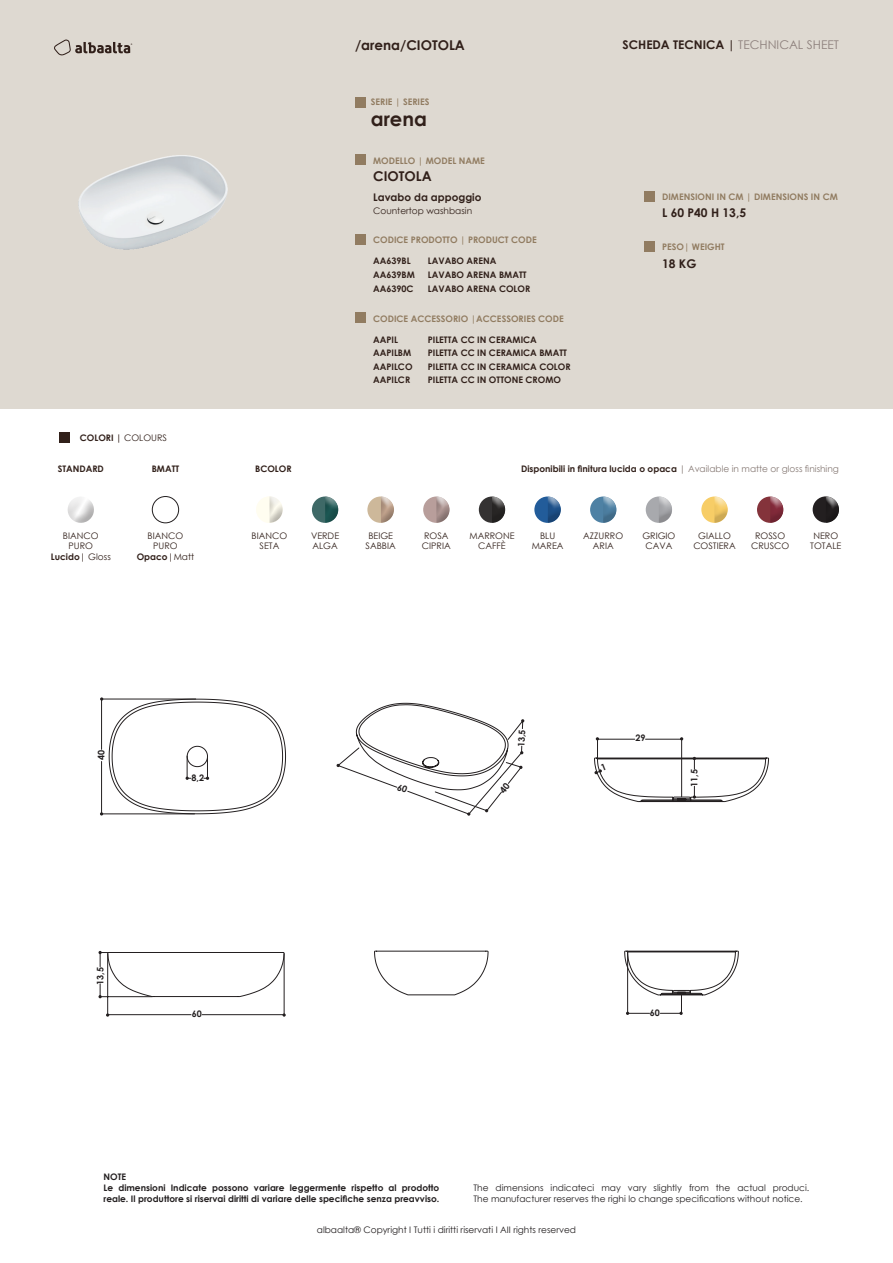
<style>
.page{position:relative;width:893px;height:1263px;background:#fff}
.page>*{position:absolute;margin:0;border:0;box-sizing:border-box;transform-origin:0 0}
.t1{font:700 19.5px "Century Gothic";color:#31201a}
.t2{font:700 13.5px "Century Gothic";color:#31201a}
.t3{font:700 12px "Century Gothic";color:#31201a}
.t4{font:700 10.5px "Century Gothic";color:#31201a}
.t5{font:700 9px "Century Gothic";color:#31201a}
.t6{font:9px/10.8px "Century Gothic";color:#231f20}
.t7{font:9px/10.8px "Century Gothic";color:#31201a;text-align:center}
.t8{font:700 9px/10.8px "Century Gothic";color:#231f20}
.t9{font:700 9px "Century Gothic";color:#917c61}
.s1{font-weight:400;color:#8d807c}
.s2{font-weight:400}
.s3{font-weight:400;color:#867974}
.s4{font-weight:700}
</style>
<div class="page">
<div style="left:0;top:0;width:893px;height:409px;background:#ded9d1"></div>
<div style="left:60px;top:432px;width:10px;height:10px;background:#31201a"></div>
<div style="left:256px;top:496px;width:27px;height:27px;background:#fffdf0;border-radius:50%"></div>
<div style="left:268px;top:494px;width:15px;height:16px;background:#fff;opacity:.75"></div>
<div style="left:268px;top:501px;width:15px;height:23px;background:#231f20;opacity:.2"></div>
<div style="left:367px;top:496px;width:27px;height:27px;background:#cdb89a;border-radius:50%"></div>
<div style="left:379px;top:494px;width:15px;height:16px;background:#fff;opacity:.75"></div>
<div style="left:379px;top:501px;width:15px;height:23px;background:#231f20;opacity:.2"></div>
<div style="left:423px;top:496px;width:26px;height:27px;background:#b89e9b;border-radius:50%"></div>
<div style="left:435px;top:494px;width:15px;height:16px;background:#fff;opacity:.75"></div>
<div style="left:435px;top:501px;width:15px;height:23px;background:#231f20;opacity:.2"></div>
<div style="left:312px;top:496px;width:26px;height:27px;background:#3e6967;border-radius:50%"></div>
<div style="left:324px;top:494px;width:15px;height:30px;background:#231f20;opacity:.21"></div>
<div style="left:324px;top:494px;width:15px;height:16px;background:#fff;opacity:.75"></div>
<div style="left:757px;top:496px;width:26px;height:27px;background:#84333b;border-radius:50%"></div>
<div style="left:769px;top:494px;width:15px;height:16px;background:#fff;opacity:.75"></div>
<div style="left:769px;top:502px;width:15px;height:22px;background:#231f20;opacity:.2"></div>
<div style="left:479px;top:496px;width:26px;height:27px;background:#343232;border-radius:50%"></div>
<div style="left:490px;top:494px;width:15px;height:16px;background:#fff;opacity:.75"></div>
<div style="left:490px;top:503px;width:15px;height:21px;background:#231f20;opacity:.2"></div>
<div style="left:534px;top:496px;width:27px;height:27px;background:#225c9a;border-radius:50%"></div>
<div style="left:546px;top:494px;width:15px;height:16px;background:#fff;opacity:.75"></div>
<div style="left:546px;top:503px;width:15px;height:21px;background:#231f20;opacity:.2"></div>
<div style="left:590px;top:496px;width:26px;height:27px;background:#4e81a4;border-radius:50%"></div>
<div style="left:602px;top:494px;width:15px;height:16px;background:#fff;opacity:.75"></div>
<div style="left:602px;top:503px;width:15px;height:21px;background:#231f20;opacity:.2"></div>
<div style="left:646px;top:496px;width:26px;height:27px;background:#a8a9ad;border-radius:50%"></div>
<div style="left:657px;top:494px;width:15px;height:16px;background:#fff;opacity:.75"></div>
<div style="left:657px;top:503px;width:15px;height:21px;background:#231f20;opacity:.2"></div>
<div style="left:701px;top:496px;width:27px;height:27px;background:#f7cd66;border-radius:50%"></div>
<div style="left:713px;top:494px;width:15px;height:16px;background:#fff;opacity:.75"></div>
<div style="left:713px;top:503px;width:15px;height:21px;background:#231f20;opacity:.2"></div>
<div style="left:813px;top:496px;width:26px;height:27px;background:#231f20;border-radius:50%"></div>
<div style="left:824px;top:494px;width:15px;height:16px;background:#fff;opacity:.75"></div>
<div style="left:824px;top:501px;width:15px;height:23px;background:#231f20;opacity:.2"></div>
<div style="left:152px;top:496px;width:27px;height:27px;border:1px solid #231f20;border-radius:50%"></div>
<svg style="left:67px;top:497px;width:27px;height:26px"></svg>
<div style="left:355px;top:155px;width:10px;height:10px;background:#917c61"></div>
<div style="left:355px;top:98px;width:10px;height:10px;background:#917c61"></div>
<div style="left:355px;top:234px;width:10px;height:10px;background:#917c61"></div>
<div style="left:355px;top:312px;width:10px;height:10px;background:#917c61"></div>
<div style="left:644px;top:241px;width:10px;height:10px;background:#917c61"></div>
<div style="left:644px;top:191px;width:10px;height:10px;background:#917c61"></div>
<svg style="left:54px;top:40px;width:78px;height:15px"></svg>
<img style="left:78px;top:155px;width:150px;height:95px">
<hr style="left:102px;top:699px;width:94px;height:1px;background:#231f20">
<hr style="left:102px;top:814px;width:93px;height:1px;background:#231f20">
<hr style="left:101px;top:699px;width:1px;height:50px;background:#231f20">
<hr style="left:101px;top:761px;width:1px;height:53px;background:#231f20">
<svg style="left:109px;top:699px;width:177px;height:115px"></svg>
<hr style="left:107px;top:953px;width:1px;height:62px;background:#231f20">
<hr style="left:284px;top:953px;width:1px;height:62px;background:#231f20">
<hr style="left:108px;top:1014px;width:83px;height:1px;background:#231f20">
<hr style="left:202px;top:1014px;width:82px;height:1px;background:#231f20">
<svg style="left:98px;top:951px;width:186px;height:47px"></svg>
<svg style="left:624px;top:950px;width:115px;height:65px"></svg>
<svg style="left:374px;top:950px;width:114px;height:45px"></svg>
<svg style="left:337px;top:703px;width:187px;height:113px"></svg>
<svg style="left:594px;top:737px;width:175px;height:65px"></svg>
<h2 class="t2" style="left:355px;top:35px;width:111px">/arena/CIOTOLA</h2>
<p class="t9" style="left:371px;top:94px;width:60px">SERIE | SERIES</p>
<h1 class="t1" style="left:371px;top:104px;width:58px">arena</h1>
<p class="t9" style="left:373px;top:154px;width:113px">MODELLO | MODEL NAME</p>
<h2 class="t2" style="left:373px;top:165px;width:60px">CIOTOLA</h2>
<p class="t4" style="left:373px;top:189px;width:110px">Lavabo da appoggio</p>
<p class="t7" style="left:373px;top:206px;width:101px">Countertop washbasin</p>
<p class="t9" style="left:373px;top:233px;width:165px">CODICE PRODOTTO | PRODUCT CODE</p>
<h3 class="t3" style="left:623px;top:35px;width:218px">SCHEDA TECNICA | <span class="s1">TECHNICAL SHEET</span></h3>
<p class="t9" style="left:662px;top:190px;width:177px">DIMENSIONI IN CM | DIMENSIONS IN CM</p>
<h3 class="t3" style="left:662px;top:204px;width:85px">L 60 P40 H 13,5</h3>
<p class="t9" style="left:662px;top:240px;width:64px">PESO| WEIGHT</p>
<p class="t5" style="left:373px;top:254px;width:39px">AA639BL</p>
<p class="t5" style="left:428px;top:254px;width:70px">LAVABO ARENA</p>
<h3 class="t3" style="left:662px;top:255px;width:36px">18 KG</h3>
<p class="t5" style="left:373px;top:268px;width:43px">AA639BM</p>
<p class="t5" style="left:428px;top:268px;width:100px">LAVABO ARENA BMATT</p>
<p class="t5" style="left:373px;top:282px;width:42px">AA6390C</p>
<p class="t5" style="left:428px;top:282px;width:104px">LAVABO ARENA COLOR</p>
<p class="t9" style="left:373px;top:311px;width:192px">CODICE ACCESSORIO |ACCESSORIES CODE</p>
<p class="t5" style="left:80px;top:431px;width:89px">COLORI | <span class="s2">COLOURS</span></p>
<p class="t5" style="left:373px;top:332px;width:26px">AAPIL</p>
<p class="t5" style="left:428px;top:332px;width:111px">PILETTA CC IN CERAMICA</p>
<p class="t5" style="left:373px;top:346px;width:40px">AAPILBM</p>
<p class="t5" style="left:428px;top:346px;width:141px">PILETTA CC IN CERAMICA BMATT</p>
<p class="t5" style="left:373px;top:360px;width:41px">AAPILCO</p>
<p class="t5" style="left:428px;top:360px;width:144px">PILETTA CC IN CERAMICA COLOR</p>
<p class="t5" style="left:373px;top:373px;width:39px">AAPILCR</p>
<p class="t5" style="left:428px;top:373px;width:135px">PILETTA CC IN OTTONE CROMO</p>
<p class="t5" style="left:58px;top:462px;width:48px">STANDARD</p>
<p class="t5" style="left:152px;top:462px;width:29px">BMATT</p>
<p class="t5" style="left:255px;top:462px;width:38px">BCOLOR</p>
<p class="t5" style="left:521px;top:462px;width:319px">Disponibili in finitura lucida o opaca <span class="s3">| Available in matte or gloss finishing</span></p>
<p class="t7" style="left:51px;top:530px;width:62px">BIANCO<br>PURO<br><span class="s4">Lucido</span>| Gloss</p>
<p class="t7" style="left:137px;top:530px;width:59px">BIANCO<br>PURO<br><span class="s4">Opaco</span>|Matt</p>
<p class="t7" style="left:252px;top:530px;width:37px">BIANCO<br>SETA</p>
<p class="t7" style="left:810px;top:530px;width:33px">NERO<br>TOTALE</p>
<p class="t7" style="left:311px;top:530px;width:30px;text-align:left">VERDE<br>ALGA</p>
<p class="t7" style="left:751px;top:530px;width:40px">ROSSO<br>CRUSCO</p>
<p class="t7" style="left:366px;top:530px;width:32px">BEIGE<br>SABBIA</p>
<p class="t7" style="left:422px;top:530px;width:30px;text-align:left">ROSA<br>CIPRIA</p>
<p class="t7" style="left:469px;top:530px;width:47px">MARRONE<br>CAFFÈ</p>
<p class="t7" style="left:532px;top:530px;width:33px">BLU<br>MAREA</p>
<p class="t7" style="left:583px;top:530px;width:41px">AZZURRO<br>ARIA</p>
<p class="t7" style="left:642px;top:530px;width:35px">GRIGIO<br>CAVA</p>
<p class="t7" style="left:693px;top:530px;width:44px">GIALLO<br>COSTIERA</p>
<p class="t8" style="left:95px;top:760px;width:12px;rotate:-90deg">40</p>
<p class="t8" style="left:94px;top:985px;width:19px;rotate:-90deg">13,5</p>
<p class="t8" style="left:191px;top:772px;width:14px">8,2</p>
<p class="t8" style="left:515px;top:747px;width:19px;rotate:-88deg">13,5</p>
<p class="t8" style="left:635px;top:732px;width:12px">29</p>
<p class="t8" style="left:688px;top:787px;width:19px;rotate:-90deg">11,5</p>
<p class="t8" style="left:192px;top:1008px;width:12px">60</p>
<p class="t8" style="left:650px;top:1006px;width:12px">60</p>
<p class="t8" style="left:103px;top:1171px;width:337px">NOTE<br>Le dimensioni Indicate possono variare leggermente rispetto al prodotto reale. Il produttore si riservai diritti di variare delle specifiche senza preavviso.</p>
<p class="t6" style="left:473px;top:1182px;width:337px">The dimensions indicateci may vary slightly from the actual produci.<br>The manufacturer reserves the righi lo change specifications without notice.</p>
<p class="t6" style="left:317px;top:1224px;width:261px">albaalta® Copyright I Tutti i diritti riservati I AII rights reserved</p>
</div>
